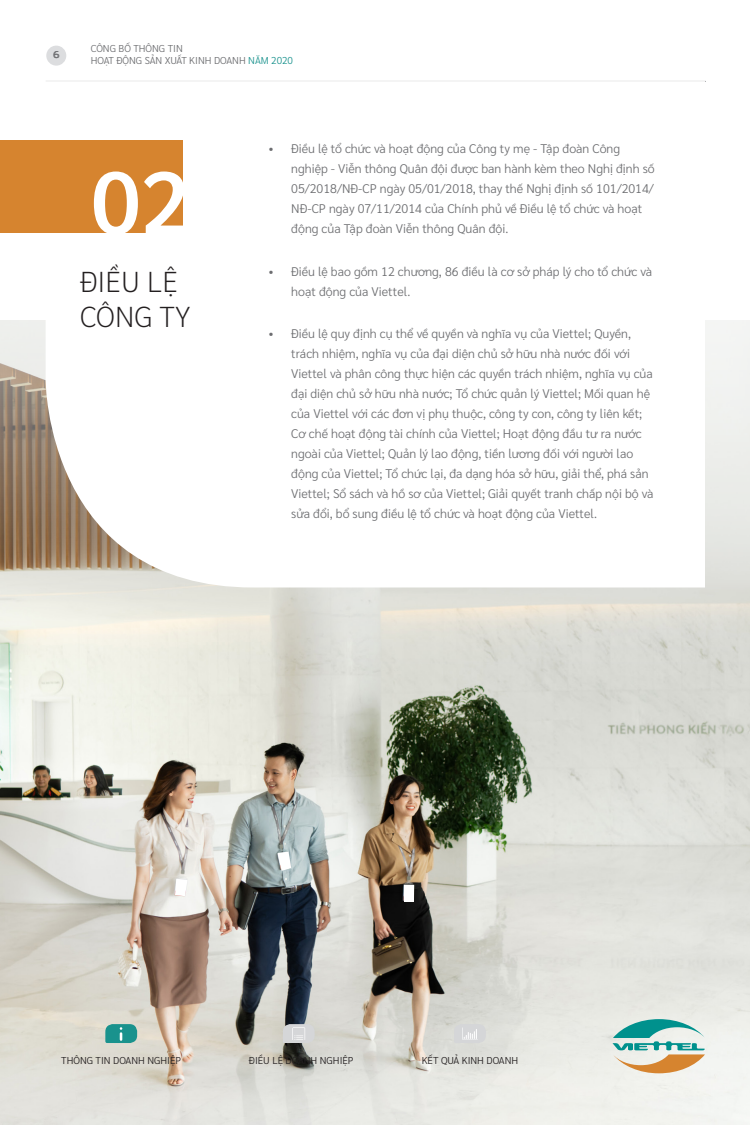
<style>
.page{position:relative;width:750px;height:1125px;background:#fff}
.page>*{position:absolute;margin:0;border:0;box-sizing:border-box;transform-origin:0 0}
.t1{font:600 88px "Sarabun";color:#fff}
.t2{font:200 28.75px/34.5px "Sarabun";color:#231f20}
.t3{font:300 12.5px/20px "Sarabun";color:#6c6d70}
.t4{font:300 10px "Sarabun";color:#231f20}
.t5{font:300 10px/12px "Sarabun";color:#6c6d70}
.t6{font:10px "FS PF Beau Sans Pro";color:#6c6d70}
.s1{color:#19928d}
</style>
<div class="page">
<img style="left:0;top:320px;width:750px;height:805px">
<svg style="left:46px;top:140px;width:659px;height:448px"></svg>
<div style="left:0;top:140px;width:182px;height:92px;background:#d6842f"></div>
<svg style="left:175px;top:879px;width:13px;height:17px"></svg>
<svg style="left:278px;top:852px;width:13px;height:19px"></svg>
<div style="left:404px;top:885px;width:10px;height:16px;background:#fff"></div>
<div style="left:46px;top:46px;width:20px;height:20px;background:#dcdddf;border-radius:50%"></div>
<hr style="left:46px;top:81px;width:660px;height:1px;background:#808285">
<svg style="left:105px;top:1024px;width:32px;height:19px"></svg>
<svg style="left:283px;top:1024px;width:32px;height:19px"></svg>
<svg style="left:454px;top:1024px;width:32px;height:19px"></svg>
<svg style="left:612px;top:1019px;width:93px;height:54px;background:#b0c7b5"></svg>
<hr style="left:45px;top:81px;width:660px;height:1px;background:#fff">
<p class="t6" style="left:53px;top:47px;width:7px">6</p>
<p class="t5" style="left:91px;top:42px;width:204px">CÔNG BỐ THÔNG TIN<br>HOẠT ĐỘNG SẢN XUẤT KINH DOANH <span class="s1">NĂM 2020</span></p>
<p class="t1" style="left:91px;top:152px;width:100px">02</p>
<p class="t2" style="left:80px;top:265px;width:112px">ĐIỀU LỆ<br>CÔNG TY</p>
<p class="t3" style="left:291px;top:139px;width:365px;text-indent:-22px">• Điều lệ tổ chức và hoạt động của Công ty mẹ - Tập đoàn Công nghiệp - Viễn thông Quân đội được ban hành kèm theo Nghị định số 05/2018/NĐ-CP ngày 05/01/2018, thay thế Nghị định số 101/2014/ NĐ-CP ngày 07/11/2014 của Chính phủ về Điều lệ tổ chức và hoạt động của Tập đoàn Viễn thông Quân đội.</p>
<p class="t3" style="left:291px;top:262px;width:362px;text-indent:-22px">• Điều lệ bao gồm 12 chương, 86 điều là cơ sở pháp lý cho tổ chức và hoạt động của Viettel.</p>
<p class="t3" style="left:291px;top:324px;width:364px;text-indent:-22px">• Điều lệ quy định cụ thể về quyền và nghĩa vụ của Viettel; Quyền, trách nhiệm, nghĩa vụ của đại diện chủ sở hữu nhà nước đối với Viettel và phân công thực hiện các quyền trách nhiệm, nghĩa vụ của đại diện chủ sở hữu nhà nước; Tổ chức quản lý Viettel; Mối quan hệ của Viettel với các đơn vị phụ thuộc, công ty con, công ty liên kết; Cơ chế hoạt động tài chính của Viettel; Hoạt động đầu tư ra nước ngoài của Viettel; Quản lý lao động, tiền lương đối với người lao động của Viettel; Tổ chức lại, đa dạng hóa sở hữu, giải thể, phá sản Viettel; Sổ sách và hồ sơ của Viettel; Giải quyết tranh chấp nội bộ và sửa đổi, bổ sung điều lệ tổ chức và hoạt động của Viettel.</p>
<p class="t4" style="left:61px;top:1055px;width:121px">THÔNG TIN DOANH NGHIỆP</p>
<p class="t4" style="left:249px;top:1055px;width:106px">ĐIỀU LỆ DOANH NGHIỆP</p>
<p class="t4" style="left:422px;top:1055px;width:98px">KẾT QUẢ KINH DOANH</p>
</div>
